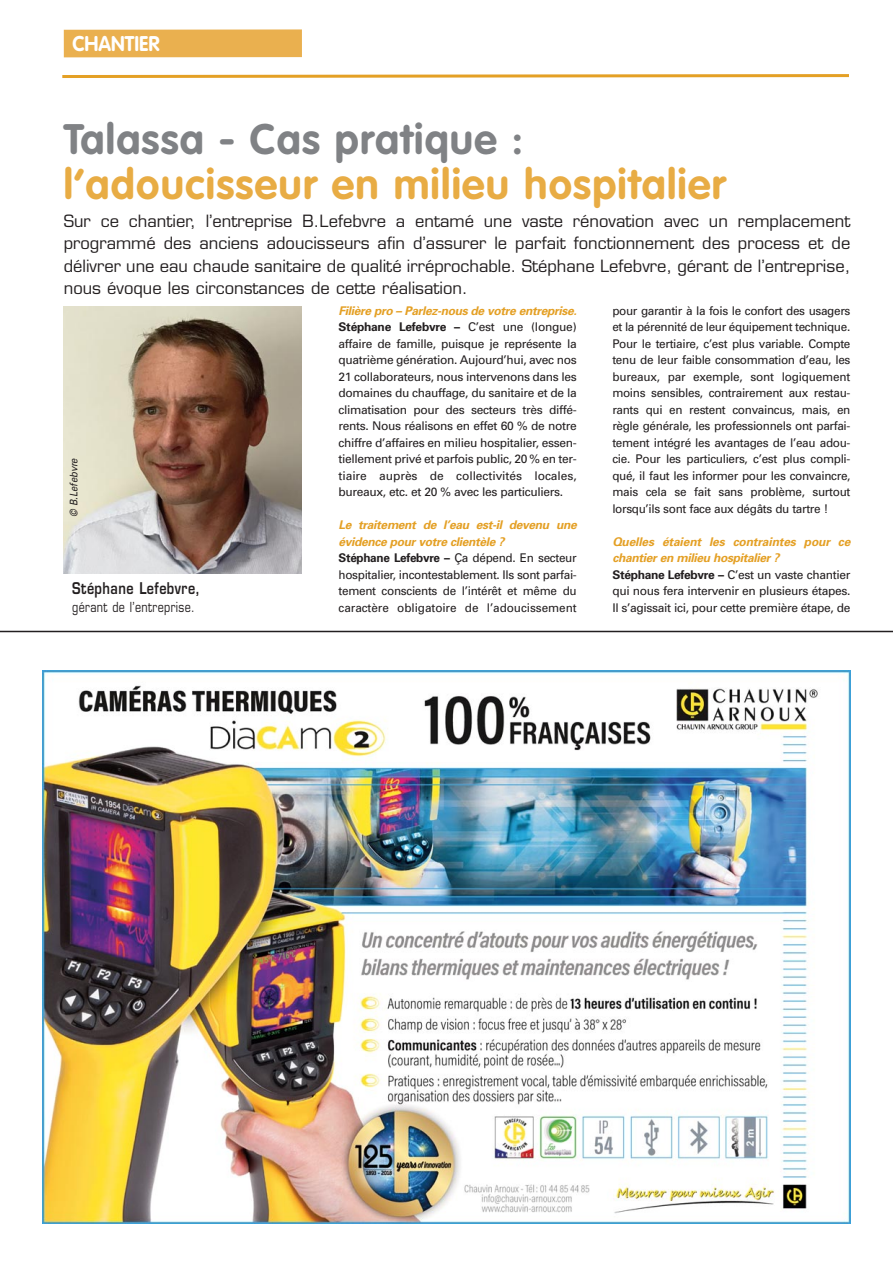
<style>
.page{position:relative;width:893px;height:1263px;background:#fff}
.page>*{position:absolute;margin:0;border:0;box-sizing:border-box;transform-origin:0 0}
.t1{font:700 42px "VAG Rounded";letter-spacing:.03em;color:#e8ac44}
.t2{font:700 42px "VAG Rounded";letter-spacing:.03em;color:#808285}
.t3{font:700 21px "VAG Rounded";color:#fff;scale:.95 1}
.t4{font:16.5px/22.5px "Eurostile";color:#231f20;text-align:justify}
.t5{font:600 15.75px "Eurostile";letter-spacing:.035em;color:#231f20;scale:.8 1}
.t6{font:13.5px "Eurostile";letter-spacing:.035em;color:#231f20;scale:.8 1}
.t7{font:12px/16.5px "Univers";letter-spacing:-.03em;color:#231f20}
.t8{font:italic 10.5px "Univers";color:#231f20;scale:.9 1}
.s1{font-weight:700;font-style:italic;color:#e4a025}
.s2{font-weight:700}
</style>
<div class="page">
<img style="left:64px;top:307px;width:238px;height:266px">
<img style="left:43px;top:671px;width:808px;height:552px">
<hr style="left:0;top:631px;width:893px;height:1px;background:#231f20">
<svg style="left:62px;top:74px;width:787px;height:4px;background:#eab75b"></svg>
<div style="left:64px;top:29px;width:238px;height:28px;background:#eab04f"></div>
<h2 class="t3" style="left:72px;top:35px;width:93px">CHANTIER</h2>
<h1 class="t2" style="left:64px;top:121px;width:461px">Talassa - Cas pratique :</h1>
<h1 class="t1" style="left:64px;top:166px;width:664px">l’adoucisseur en milieu hospitalier</h1>
<p class="t4" style="left:64px;top:211px;width:788px">Sur ce chantier, l’entreprise B.Lefebvre a entamé une vaste rénovation avec un remplacement programmé des anciens adoucisseurs afin d’assurer le parfait fonctionnement des process et de délivrer une eau chaude sanitaire de qualité irréprochable. Stéphane Lefebvre, gérant de l’entreprise, nous évoque les circonstances de cette réalisation.</p>
<p class="t8" style="left:70px;top:516px;width:68px;rotate:-90deg">© B.Lefebvre</p>
<h3 class="t5" style="left:72px;top:582px;width:161px">Stéphane Lefebvre,</h3>
<p class="t6" style="left:72px;top:601px;width:155px">gérant de l’entreprise.</p>
<p class="t7" style="left:339px;top:303px;width:242px"><span class="s1">Filière pro – Parlez-nous de votre entreprise.<br></span><span class="s2">Stéphane Lefebvre –</span> C’est une (longue) affaire de famille, puisque je représente la quatrième génération. Aujourd’hui, avec nos 21 collaborateurs, nous intervenons dans les domaines du chauffage, du sanitaire et de la climatisation pour des secteurs très diffé&shy;rents. Nous réalisons en effet 60 % de notre chiffre d’affaires en milieu hospitalier, essen&shy;tiellement privé et parfois public, 20 % en ter&shy;tiaire auprès de collectivités locales, bureaux, etc. et 20 % avec les particuliers.</p>
<p class="t7" style="left:339px;top:518px;width:242px"><span class="s1">Le traitement de l’eau est-il devenu une évidence pourvotre clientèle ?<br></span><span class="s2">Stéphane Lefebvre –</span> Ça dépend. En secteur hospitalier, incontestablement. Ils sont parfai&shy;tement conscients de l’intérêt et même du caractère obligatoire de l’adoucissement</p>
<p class="t7" style="left:612px;top:303px;width:240px;text-align:justify">pour garantir à la fois le confort des usagers et la pérennité de leur équipement technique.<br>Pour le tertiaire, c’est plus variable. Compte tenu de leur faible consommation d’eau, les bureaux, par exemple, sont logiquement moins sensibles, contrairement aux restau&shy;rants qui en restent convaincus, mais, en règle générale, les professionnels ont parfai&shy;tement intégré les avantages de l’eau adou&shy;cie. Pour les particuliers, c’est plus compli&shy;qué, il faut les informer pour les convaincre, mais cela se fait sans problème, surtout lorsqu’ils sont face aux dégâts du tartre !</p>
<p class="t7" style="left:612px;top:534px;width:242px"><span class="s1">Quelles étaient les contraintes pour ce chantieren milieu hospitalier?<br></span><span class="s2">Stéphane Lefebvre –</span> C’est un vaste chantier qui nous fera intervenir en plusieurs étapes.<br>Il s’agissait ici, pour cette première étape, de</p>
</div>
